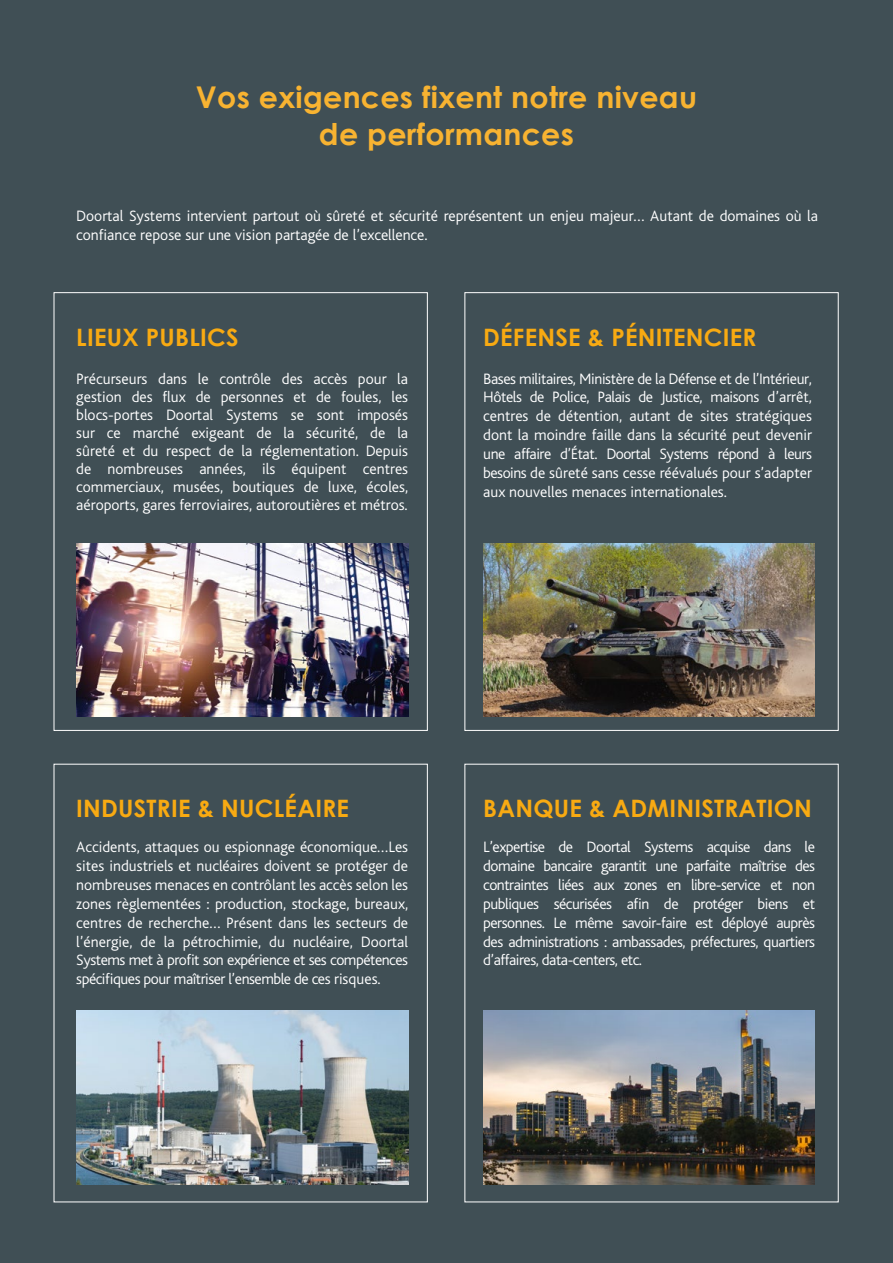
<style>
.page{position:relative;width:893px;height:1263px;background:#404f55}
.page>*{position:absolute;margin:0;border:0;box-sizing:border-box;transform-origin:0 0}
.t1{font:700 30px/37.8px "Century Gothic";letter-spacing:.01em;color:#f8b331;text-align:center}
.t2{font:700 24px "Century Gothic";letter-spacing:.01em;color:#f8aa12}
.t3{font:300 15.75px/18.9px "Bliss";color:#fff;text-align:justify}
</style>
<div class="page">
<img style="left:76px;top:543px;width:332px;height:173px">
<img style="left:483px;top:543px;width:332px;height:173px">
<img style="left:76px;top:1011px;width:332px;height:173px">
<img style="left:483px;top:1011px;width:332px;height:173px">
<h1 class="t1" style="left:196px;top:77px;width:503px">Vos exigences fixent notre niveau de performances</h1>
<p class="t3" style="left:76px;top:207px;width:743px">Doortal Systems intervient partout où sûreté et sécurité représentent un enjeu majeur… Autant de domaines où la confiance repose sur une vision partagée de l’excellence.</p>
<h2 class="t2" style="left:76px;top:323px;width:164px">LIEUX PUBLICS</h2>
<h2 class="t2" style="left:483px;top:323px;width:275px">DÉFENSE &amp; PÉNITENCIER</h2>
<p class="t3" style="left:76px;top:370px;width:333px;line-height:18px">Précurseurs dans le contrôle des accès pour la gestion des flux de personnes et de foules, les blocs-portes Doortal Systems se sont imposés sur ce marché exigeant de la sécurité, de la sûreté et du respect de la réglementation. Depuis de nombreuses années, ils équipent centres commerciaux, musées, boutiques de luxe, écoles, aéroports, gares ferroviaires, autoroutières et métros.</p>
<p class="t3" style="left:483px;top:369px;width:330px">Bases militaires, Ministère de la Défense et de l’Intérieur, Hôtels de Police, Palais de Justice, maisons d’arrêt, centres de détention, autant de sites stratégiques dont la moindre faille dans la sécurité peut devenir une affaire d’État. Doortal Systems répond à leurs besoins de sûreté sans cesse réévalués pour s’adapter aux nouvelles menaces internationales.</p>
<h2 class="t2" style="left:76px;top:793px;width:274px">INDUSTRIE &amp; NUCLÉAIRE</h2>
<p class="t3" style="left:76px;top:838px;width:333px">Accidents, attaques ou espionnage économique…Les sites industriels et nucléaires doivent se protéger de nombreuses menaces en contrôlant les accès selon les zones règlementées : production, stockage, bureaux, centres de recherche… Présent dans les secteurs de l’énergie, de la pétrochimie, du nucléaire, Doortal Systems met à profit son expérience et ses compétences spécifiques pour maîtriser l’ensemble de ces risques.</p>
<p class="t3" style="left:483px;top:838px;width:333px">L’expertise de Doortal Systems acquise dans le domaine bancaire garantit une parfaite maîtrise des contraintes liées aux zones en libre-service et non publiques sécurisées afin de protéger biens et personnes. Le même savoir-faire est déployé auprès des administrations : ambassades, préfectures, quartiers d’affaires, data-centers, etc.</p>
<h2 class="t2" style="left:483px;top:793px;width:330px">BANQUE &amp; ADMINISTRATION</h2>
</div>
